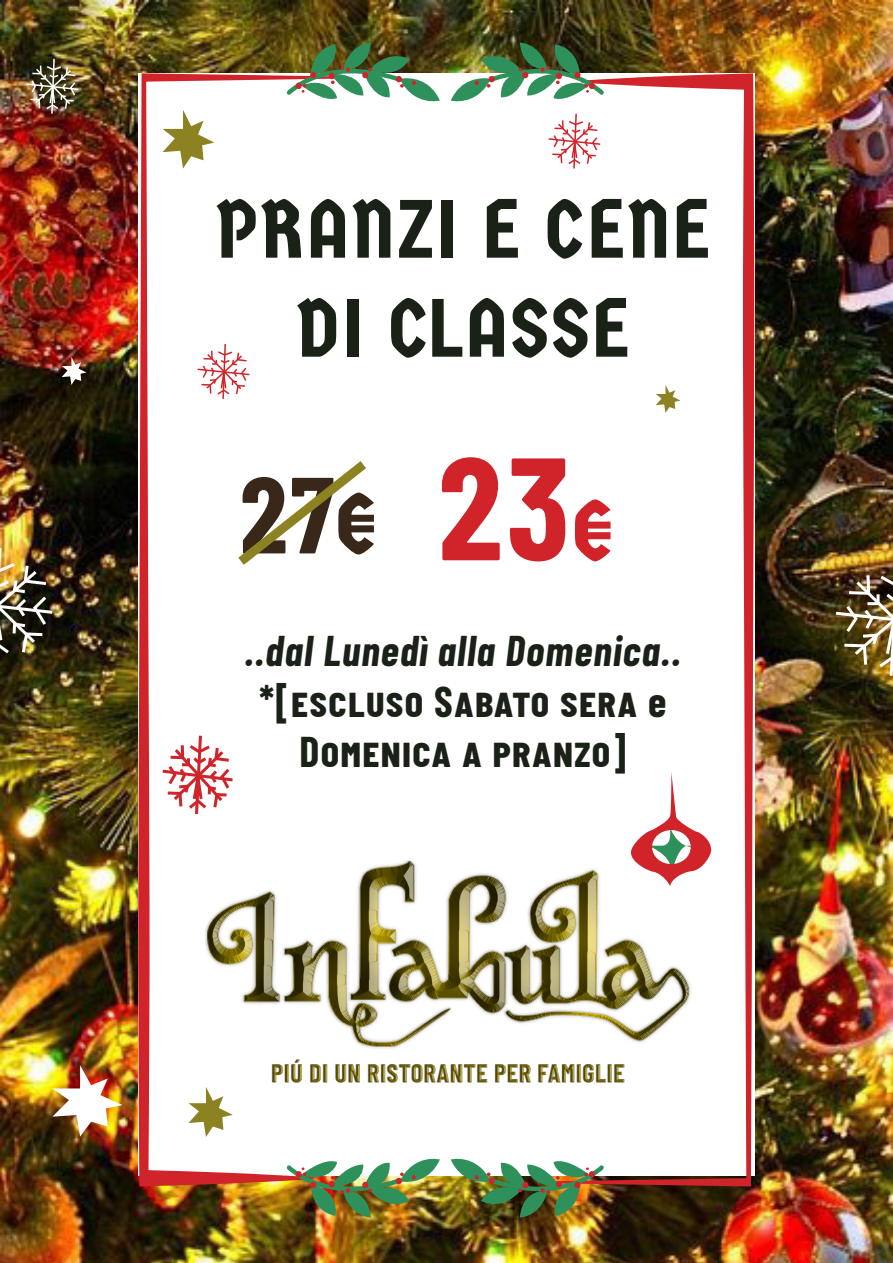
<style>
.page{position:relative;width:893px;height:1263px;background:#fff}
.page>*{position:absolute;margin:0;border:0;box-sizing:border-box;transform-origin:0 0}
.t1{font:700 108px "Barlow Condensed";color:#39281a}
.t2{font:82.5px/99px "Germania One";letter-spacing:.03em;color:#1a2117;text-align:center}
.t3{font:700 42px/50.4px "Barlow Condensed";letter-spacing:.03em;color:#1a2117;text-align:center}
.t4{font:italic 700 42px "Barlow Condensed";letter-spacing:.03em;color:#1a2117}
.s1{font-family:"Germania One";font-weight:400;font-size:90px}
.s2{font-size:145.5px;color:#d1232a}
.s3{font-family:"Germania One";font-weight:400;font-size:90px;color:#d1232a}
</style>
<div class="page">
<img style="left:0;top:0;width:893px;height:1263px">
<div style="left:138px;top:73px;width:616px;height:1102px;background:#fff"></div>
<svg style="left:606px;top:73px;width:148px;height:1113px"></svg>
<svg style="left:138px;top:73px;width:147px;height:1113px"></svg>
<img style="left:451px;top:1201px;width:155px;height:16px">
<svg style="left:285px;top:43px;width:155px;height:59px"></svg>
<img style="left:285px;top:1201px;width:155px;height:16px">
<img style="left:146px;top:775px;width:604px;height:426px">
<svg style="left:656px;top:385px;width:24px;height:28px"></svg>
<svg style="left:188px;top:1087px;width:45px;height:50px"></svg>
<svg style="left:62px;top:357px;width:24px;height:28px"></svg>
<img style="left:52px;top:1065px;width:71px;height:71px">
<svg style="left:163px;top:110px;width:51px;height:59px"></svg>
<svg style="left:630px;top:772px;width:81px;height:114px"></svg>
<svg style="left:159px;top:733px;width:77px;height:84px"></svg>
<svg style="left:196px;top:342px;width:55px;height:58px"></svg>
<img style="left:25px;top:57px;width:55px;height:58px">
<svg style="left:451px;top:43px;width:155px;height:126px"></svg>
<img style="left:833px;top:558px;width:60px;height:121px">
<img style="left:0;top:545px;width:56px;height:120px">
<svg style="left:228px;top:452px;width:138px;height:122px"></svg>
<h2 class="t2" style="left:216px;top:181px;width:496px">PRANZI E CENE<br>DI CLASSE</h2>
<h1 class="t1" style="left:240px;top:438px;width:378px">27<span class="s1">€</span> <span class="s2">23</span><span class="s3">€</span></h1>
<p class="t4" style="left:245px;top:621px;width:437px">..dal Lunedì alla Domenica..</p>
<p class="t3" style="left:259px;top:674px;width:409px">*[escluso Sabato sera e<br>Domenica a pranzo]</p>
</div>
